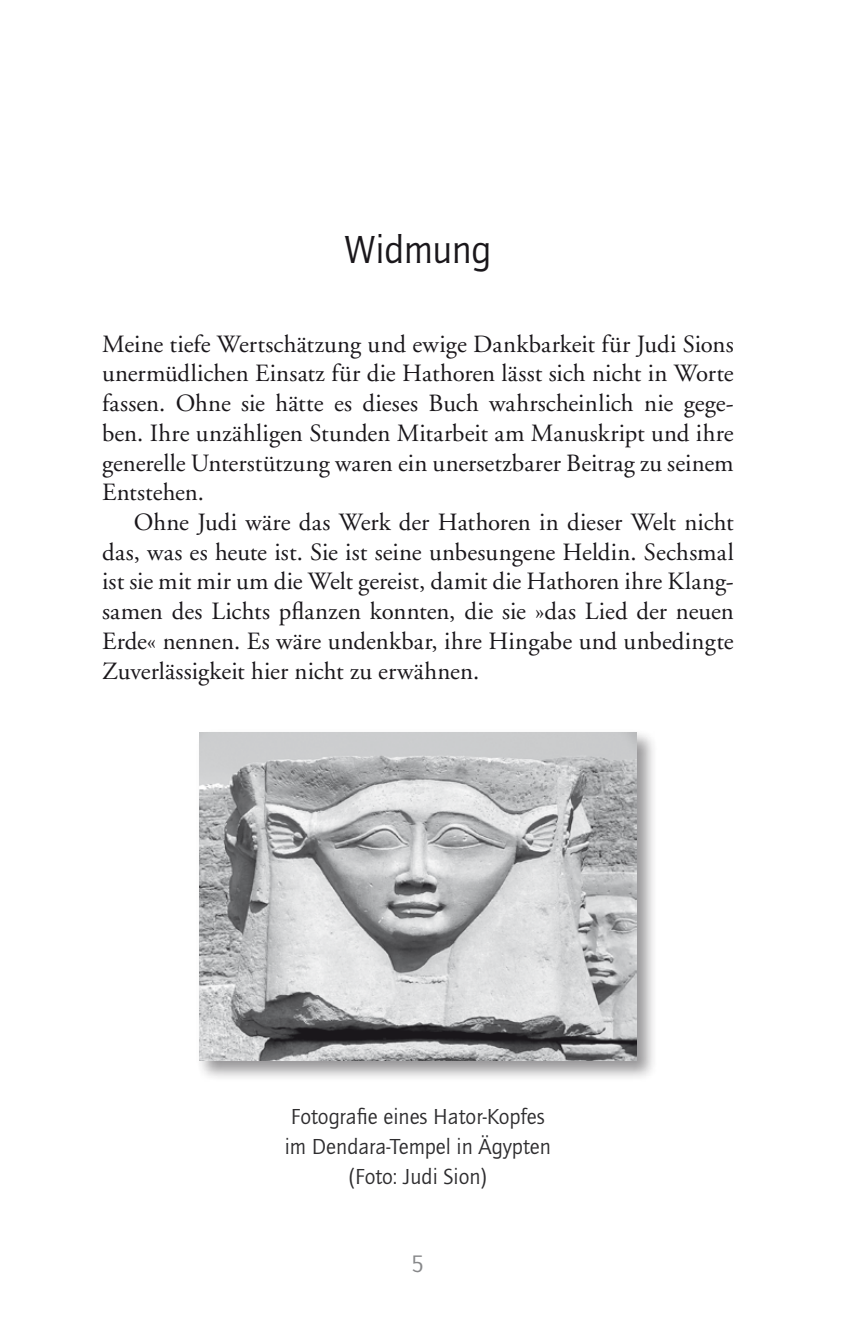
<style>
.page{position:relative;width:855px;height:1340px;background:#fff}
.page>*{position:absolute;margin:0;border:0;box-sizing:border-box;transform-origin:0 0}
.t1{font:40.5px "Quay Itc T";letter-spacing:-.015em;color:#1a171b}
.t2{font:24.75px/29.7px "Adobe Garamond";letter-spacing:.005em;color:#1a171b;text-align:justify}
.t3{font:24.75px "Quay Itc T";color:#87888a}
.t4{font:22.5px/29.7px "Quay Itc T";color:#2e2d2f;text-align:center}
</style>
<div class="page">
<div style="left:196px;top:729px;width:461px;height:352px;background:#1a171b;opacity:.45"></div>
<img style="left:199px;top:732px;width:437px;height:328px">
<h1 class="t1" style="left:344px;top:225px;width:149px">Widmung</h1>
<p class="t2" style="left:102px;top:329px;width:633px">Meine tiefe Wertschätzung und ewige Dankbarkeit für Judi Sions unermüdlichen Einsatz für die Hathoren lässt sich nicht in Worte fassen. Ohne sie hätte es dieses Buch wahrscheinlich nie gege&shy;ben. Ihre unzähligen Stunden Mitarbeit am Manuskript und ihre generelle Unterstützung waren ein unersetzbarer Beitrag zu seinem Entstehen.</p>
<p class="t2" style="left:102px;top:508px;width:633px;text-indent:32px">Ohne Judi wäre das Werk der Hathoren in dieser Welt nicht das, was es heute ist. Sie ist seine unbesungene Heldin. Sechsmal ist sie mit mir um die Welt gereist, damit die Hathoren ihre Klang&shy;samen des Lichts pflanzen konnten, die sie »das Lied der neuen Erde« nennen. Es wäre undenkbar, ihre Hingabe und unbedingte Zuverlässigkeit hier nicht zu erwähnen.</p>
<p class="t4" style="left:285px;top:1101px;width:268px">Fotografie eines Hator-Kopfes im Dendara-Tempel in Ägypten (Foto: Judi Sion)</p>
<p class="t3" style="left:411px;top:1249px;width:15px">5</p>
</div>
